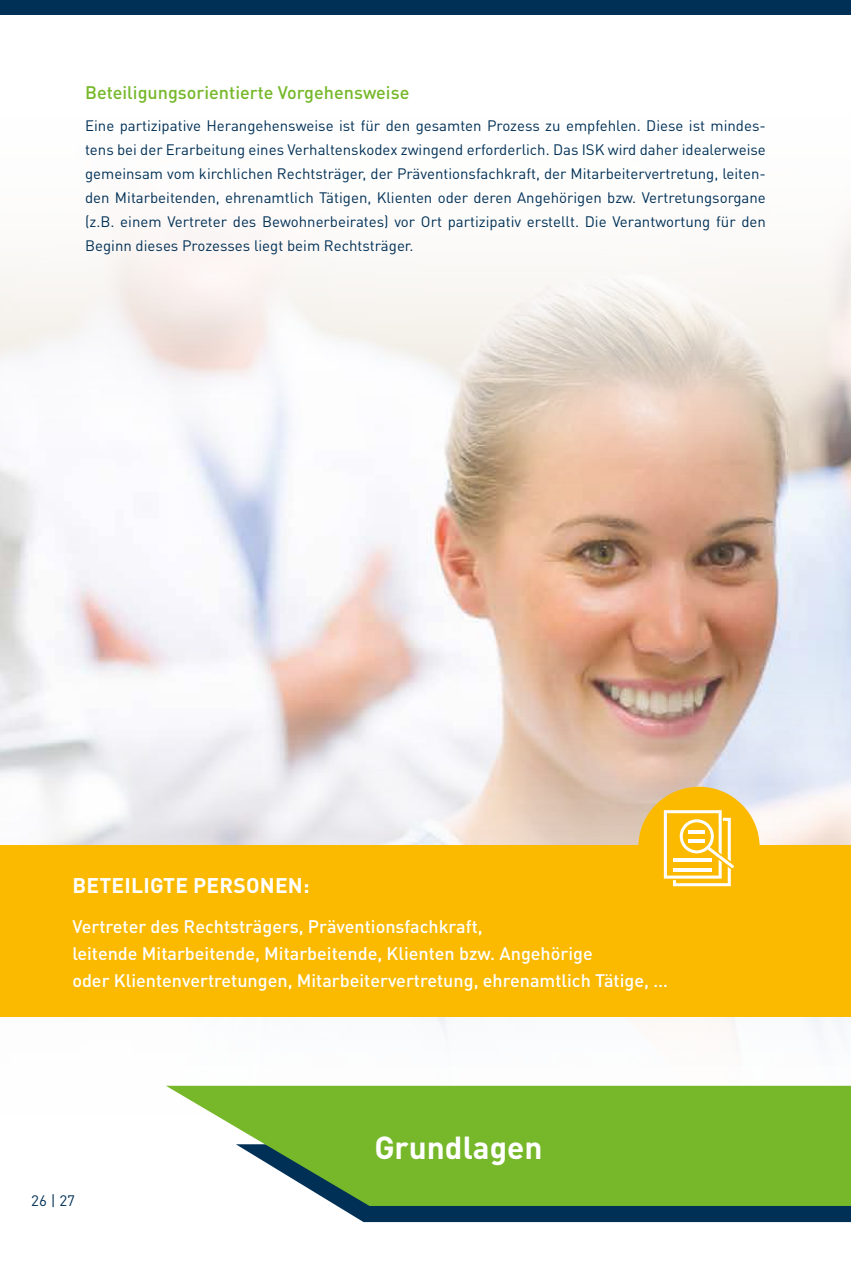
<style>
.page{position:relative;width:851px;height:1263px;background:#fff}
.page>*{position:absolute;margin:0;border:0;box-sizing:border-box;transform-origin:0 0}
.t1{font:700 31.5px "DIN Pro";color:#fff}
.t2{font:700 21px "DIN Pro";letter-spacing:.01em;color:#fff}
.t3{font:500 18px/27px "DIN Pro";color:#fff}
.t4{font:500 18px "DIN Pro";color:#76b82a}
.t5{font:15px/24px "DIN Pro";color:#003056;text-align:justify}
</style>
<div class="page">
<img style="left:0;top:14px;width:850px;height:1072px">
<div style="left:0;top:845px;width:850px;height:172px;background:#fbba00"></div>
<div style="left:638px;top:787px;width:121px;height:121px;background:#fbba00;border-radius:50%"></div>
<svg style="left:663px;top:810px;width:71px;height:76px"></svg>
<hr style="left:688px;top:831px;width:17px;height:3px;background:#fffefe">
<hr style="left:688px;top:840px;width:17px;height:3px;background:#fffefe">
<div style="left:0;top:0;width:850px;height:14px;background:#003056"></div>
<div style="left:337px;top:1206px;width:513px;height:16px;background:#003056"></div>
<svg style="left:166px;top:1086px;width:684px;height:120px;background:#84bd46"></svg>
<p class="t4" style="left:85px;top:80px;width:326px">Beteiligungsorientierte Vorgehensweise</p>
<p class="t5" style="left:85px;top:113px;width:682px">Eine partizipative Herangehensweise ist für den gesamten Prozess zu empfehlen. Diese ist mindes&shy;tens bei der Erarbeitung eines Verhaltenskodex zwingend erforderlich. Das ISK wird daher idealerweise gemeinsam vom kirchlichen Rechtsträger, der Präventionsfachkraft, der Mitarbeitervertretung, leiten&shy;den Mitarbeitenden, ehrenamtlich Tätigen, Klienten oder deren Angehörigen bzw. Vertretungsorgane (z.B. einem Vertreter des Bewohnerbeirates) vor Ort partizipativ erstellt. Die Verantwortung für den Beginn dieses Prozesses liegt beim Rechtsträger.</p>
<h2 class="t2" style="left:72px;top:871px;width:238px">BETEILIGTE PERSONEN:</h2>
<p class="t3" style="left:72px;top:912px;width:597px">Vertreter des Rechtsträgers, Präventionsfachkraft,<br>leitende Mitarbeitende, Mitarbeitende, Klienten bzw. Angehörige<br>oder Klientenvertretungen, Mitarbeitervertretung, ehrenamtlich Tätige, …</p>
<p class="t5" style="left:31px;top:1188px;width:45px">26 | 27</p>
<h1 class="t1" style="left:374px;top:1126px;width:170px">Grundlagen</h1>
</div>
